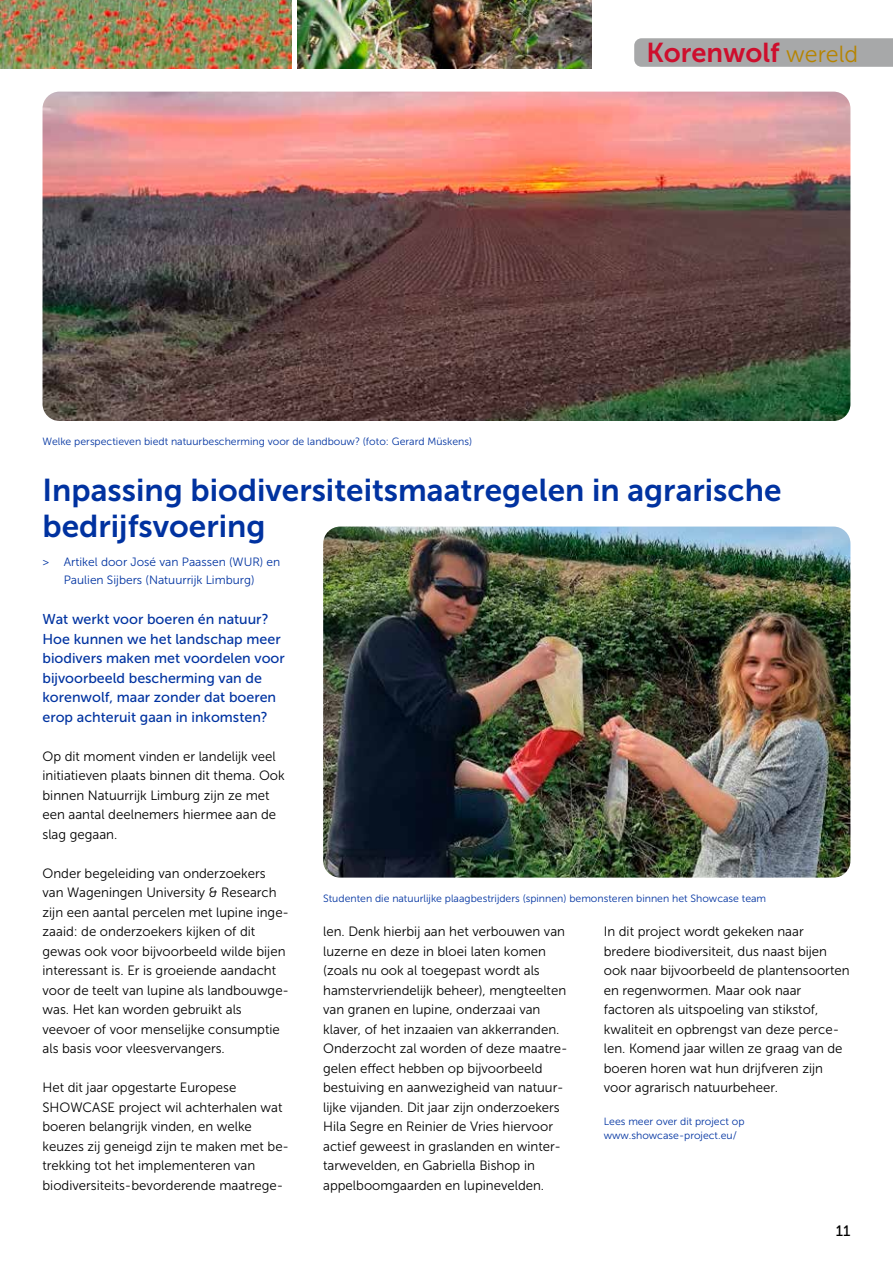
<style>
.page{position:relative;width:893px;height:1263px;background:#fff}
.page>*{position:absolute;margin:0;border:0;box-sizing:border-box;transform-origin:0 0}
.t1{font:31.5px/36px "Museo Sans 700";color:#0032a0}
.t2{font:27.15px "Museo Sans 700";color:#ce0e2d}
.t3{font:15px "Museo Sans 500";color:#000}
.t4{font:14.25px/19.5px "Museo Sans 500";color:#0033a1}
.t5{font:13.5px/19.5px "Museo Sans 300";color:#000}
.t6{font:12px/18px "Museo Sans 300";color:#0033a1;text-align:center}
.t7{font:10.5px/13.5px "Museo Sans 300";color:#0033a1}
.s1{font-family:"Museo Sans 300";font-size:23.25px;color:#b68400}
</style>
<div class="page">
<svg style="left:297px;top:0;width:1px;height:68px"></svg>
<svg style="left:634px;top:38px;width:259px;height:29px;background:#a8a9aa"></svg>
<img style="left:0;top:0;width:291px;height:68px">
<img style="left:298px;top:0;width:293px;height:68px">
<img style="left:43px;top:92px;width:807px;height:329px">
<img style="left:323px;top:526px;width:527px;height:352px">
<p class="t7" style="left:43px;top:435px;width:431px">Welke perspectieven biedt natuurbescherming voor de landbouw? (foto: Gerard Müskens)</p>
<h2 class="t2" style="left:646px;top:37px;width:213px">Korenwolf <span class="s1">wereld</span></h2>
<h1 class="t1" style="left:43px;top:472px;width:740px">Inpassing biodiversiteitsmaatregelen in agrarische bedrijfsvoering</h1>
<p class="t6" style="left:43px;top:552px;width:239px">&gt; Artikel door José van Paassen (WUR) en<br>Paulien Sijbers (Natuurrijk Limburg)</p>
<p class="t4" style="left:43px;top:609px;width:244px">Wat werkt voor boeren én natuur?<br>Hoe kunnen we het landschap meer biodivers maken met voordelen voor bijvoorbeeld bescherming van de korenwolf, maar zonder dat boeren erop achteruit gaan in inkomsten?</p>
<p class="t5" style="left:43px;top:746px;width:244px">Op dit moment vinden er landelijk veel initiatieven plaats binnen dit thema. Ook binnen Natuurrijk Limburg zijn ze met een aantal deelnemers hiermee aan de slag gegaan.</p>
<p class="t5" style="left:43px;top:863px;width:248px">Onder begeleiding van onderzoekers van Wageningen University &amp; Research zijn een aantal percelen met lupine inge&shy;zaaid: de onderzoekers kijken of dit gewas ook voor bijvoorbeeld wilde bijen interessant is. Er is groeiende aandacht voor de teelt van lupine als landbouwge&shy;was. Het kan worden gebruikt als veevoer of voor menselijke consumptie als basis voor vleesvervangers.</p>
<p class="t5" style="left:43px;top:1078px;width:248px">Het dit jaar opgestarte Europese SHOWCASE project wil achterhalen wat boeren belangrijk vinden, en welke keuzes zij geneigd zijn te maken met be&shy;trekking tot het implementeren van biodiversiteits-bevorderende maatrege-</p>
<p class="t7" style="left:323px;top:891px;width:445px">Studenten die natuurlijke plaagbestrijders (spinnen) bemonsteren binnen het Showcase team</p>
<p class="t5" style="left:323px;top:922px;width:246px">len. Denk hierbij aan het verbouwen van luzerne en deze in bloei laten komen (zoals nu ook al toegepast wordt als hamstervriendelijk beheer), mengteelten van granen en lupine, onderzaai van klaver, of het inzaaien van akkerranden.<br>Onderzocht zal worden of deze maatre&shy;gelen effect hebben op bijvoorbeeld bestuiving en aanwezigheid van natuur&shy;lijke vijanden. Dit jaar zijn onderzoekers Hila Segre en Reinier de Vries hiervoor actief geweest in graslanden en winter&shy;tarwevelden, en Gabriella Bishop in appelboomgaarden en lupinevelden.</p>
<p class="t5" style="left:604px;top:922px;width:247px">In dit project wordt gekeken naar bredere biodiversiteit, dus naast bijen ook naar bijvoorbeeld de plantensoorten en regenwormen. Maar ook naar factoren als uitspoeling van stikstof, kwaliteit en opbrengst van deze perce&shy;len. Komend jaar willen ze graag van de boeren horen wat hun drijfveren zijn voor agrarisch natuurbeheer.</p>
<p class="t7" style="left:604px;top:1115px;width:142px">Lees meer over dit project op www.showcase-project.eu/</p>
<p class="t3" style="left:836px;top:1222px;width:16px">11</p>
</div>
